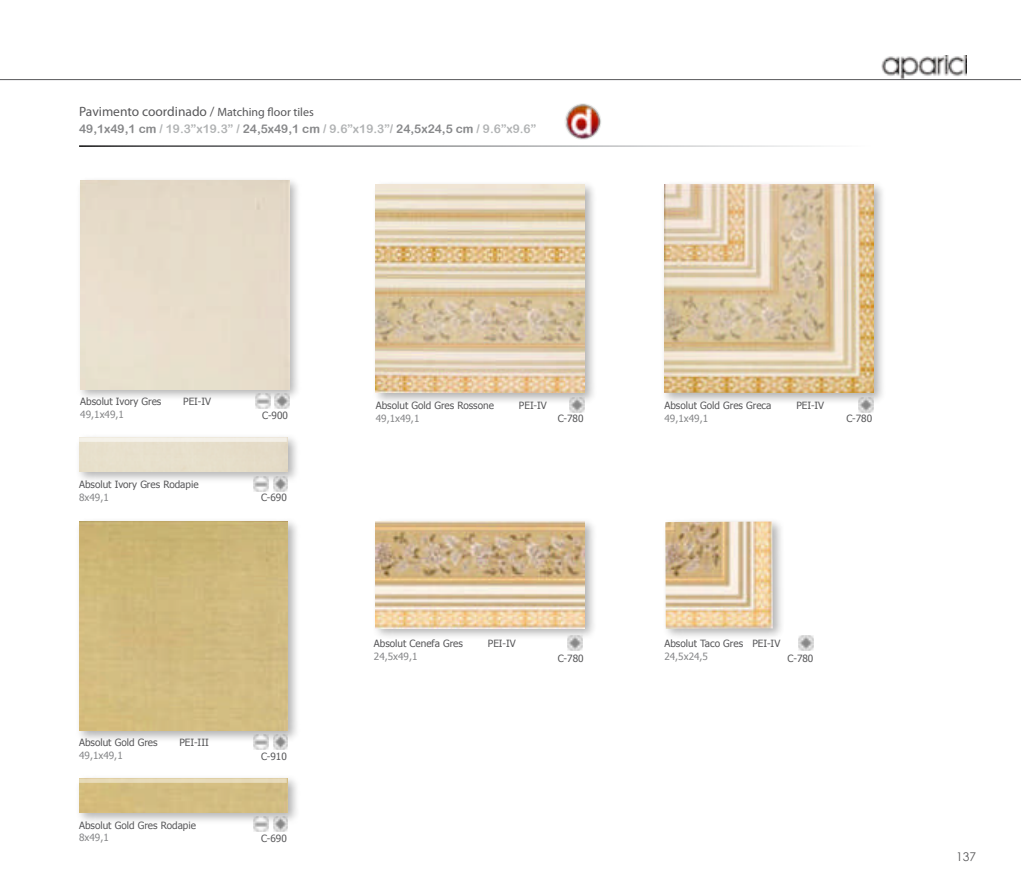
<style>
.page{position:relative;width:1021px;height:893px;background:#fff}
.page>*{position:absolute;margin:0;border:0;box-sizing:border-box;transform-origin:0 0}
.t1{font:13.5px "Myriad Pro";color:#58585a}
.t2{font:12px "Arial Rounded MT Bold";color:#b1b3b4}
.t3{font:12px "Century Gothic";color:#58585a}
.t4{font:10.05px "Tahoma";color:#58585a}
.t5{font:10.05px "Tahoma";color:#87888a}
.s1{font-size:12px}
.s2{color:#87888a}
</style>
<div class="page">
<hr style="left:0;top:79px;width:1020px;height:1px;background:#58585a">
<div style="left:75px;top:518px;width:225px;height:225px;background:#000;opacity:.3"></div>
<img style="left:79px;top:522px;width:209px;height:208px">
<img style="left:273px;top:735px;width:15px;height:15px">
<img style="left:254px;top:735px;width:15px;height:15px">
<div style="left:660px;top:180px;width:225px;height:225px;background:#000;opacity:.3"></div>
<img style="left:664px;top:184px;width:209px;height:209px">
<img style="left:858px;top:397px;width:15px;height:15px">
<div style="left:372px;top:180px;width:225px;height:225px;background:#000;opacity:.3"></div>
<img style="left:376px;top:184px;width:208px;height:209px">
<img style="left:569px;top:397px;width:15px;height:15px">
<div style="left:75px;top:774px;width:225px;height:51px;background:#000;opacity:.3"></div>
<div style="left:79px;top:778px;width:209px;height:34px;background:#d3bc80"></div>
<img style="left:273px;top:817px;width:15px;height:15px">
<img style="left:254px;top:817px;width:15px;height:15px">
<div style="left:79px;top:778px;width:208px;height:5px;background:#e7dbba"></div>
<div style="left:76px;top:176px;width:225px;height:226px;background:#000;opacity:.3"></div>
<div style="left:80px;top:180px;width:209px;height:209px;background:#e6dcca"></div>
<img style="left:274px;top:394px;width:15px;height:15px">
<img style="left:255px;top:394px;width:15px;height:15px">
<div style="left:75px;top:434px;width:225px;height:50px;background:#000;opacity:.3"></div>
<div style="left:79px;top:438px;width:209px;height:34px;background:#e7dfcb"></div>
<img style="left:273px;top:476px;width:15px;height:15px">
<img style="left:254px;top:476px;width:15px;height:15px">
<div style="left:79px;top:437px;width:208px;height:5px;background:#f4f1e9"></div>
<div style="left:372px;top:518px;width:225px;height:122px;background:#000;opacity:.3"></div>
<img style="left:376px;top:522px;width:208px;height:107px">
<img style="left:568px;top:635px;width:15px;height:15px">
<div style="left:662px;top:518px;width:123px;height:122px;background:#000;opacity:.3"></div>
<img style="left:665px;top:522px;width:107px;height:107px">
<img style="left:798px;top:635px;width:15px;height:15px">
<img style="left:881px;top:55px;width:85px;height:24px">
<img style="left:565px;top:104px;width:36px;height:36px;border-radius:18px">
<div style="left:565px;top:104px;width:36px;height:36px;border:1px solid #edeeec;border-radius:50%"></div>
<h1 class="t1" style="left:79px;top:103px;width:236px">Pavimento coordinado / <span class="s1">Matching floor tiles</span></h1>
<p class="t2" style="left:79px;top:122px;width:458px"><span class="s2">49,1x49,1 cm</span> / 19.3”x19.3” / <span class="s2">24,5x49,1 cm</span> / 9.6”x19.3”/ <span class="s2">24,5x24,5 cm</span> / 9.6”x9.6”</p>
<p class="t4" style="left:80px;top:395px;width:83px">Absolut Ivory Gres</p>
<p class="t4" style="left:183px;top:395px;width:29px">PEI-IV</p>
<p class="t5" style="left:80px;top:408px;width:45px">49,1x49,1</p>
<p class="t4" style="left:262px;top:409px;width:27px">C-900</p>
<p class="t4" style="left:79px;top:478px;width:121px">Absolut Ivory Gres Rodapie</p>
<p class="t5" style="left:79px;top:491px;width:31px">8x49,1</p>
<p class="t4" style="left:261px;top:491px;width:27px">C-690</p>
<p class="t4" style="left:79px;top:736px;width:80px">Absolut Gold Gres</p>
<p class="t4" style="left:179px;top:736px;width:31px">PEI-III</p>
<p class="t5" style="left:79px;top:749px;width:45px">49,1x49,1</p>
<p class="t4" style="left:261px;top:750px;width:27px">C-910</p>
<p class="t4" style="left:79px;top:818px;width:118px">Absolut Gold Gres Rodapie</p>
<p class="t5" style="left:79px;top:831px;width:31px">8x49,1</p>
<p class="t4" style="left:261px;top:832px;width:27px">C-690</p>
<p class="t4" style="left:376px;top:399px;width:120px">Absolut Gold Gres Rossone</p>
<p class="t4" style="left:519px;top:399px;width:29px">PEI-IV</p>
<p class="t5" style="left:376px;top:412px;width:45px">49,1x49,1</p>
<p class="t4" style="left:557px;top:412px;width:27px">C-780</p>
<p class="t4" style="left:664px;top:399px;width:108px">Absolut Gold Gres Greca</p>
<p class="t4" style="left:796px;top:399px;width:29px">PEI-IV</p>
<p class="t5" style="left:664px;top:412px;width:45px">49,1x49,1</p>
<p class="t4" style="left:846px;top:412px;width:27px">C-780</p>
<p class="t4" style="left:374px;top:637px;width:90px">Absolut Cenefa Gres</p>
<p class="t4" style="left:488px;top:637px;width:29px">PEI-IV</p>
<p class="t5" style="left:374px;top:650px;width:45px">24,5x49,1</p>
<p class="t4" style="left:558px;top:652px;width:27px">C-780</p>
<p class="t4" style="left:664px;top:637px;width:117px">Absolut Taco Gres PEI-IV</p>
<p class="t5" style="left:664px;top:650px;width:45px">24,5x24,5</p>
<p class="t4" style="left:787px;top:652px;width:27px">C-780</p>
<p class="t3" style="left:956px;top:849px;width:21px">137</p>
</div>
